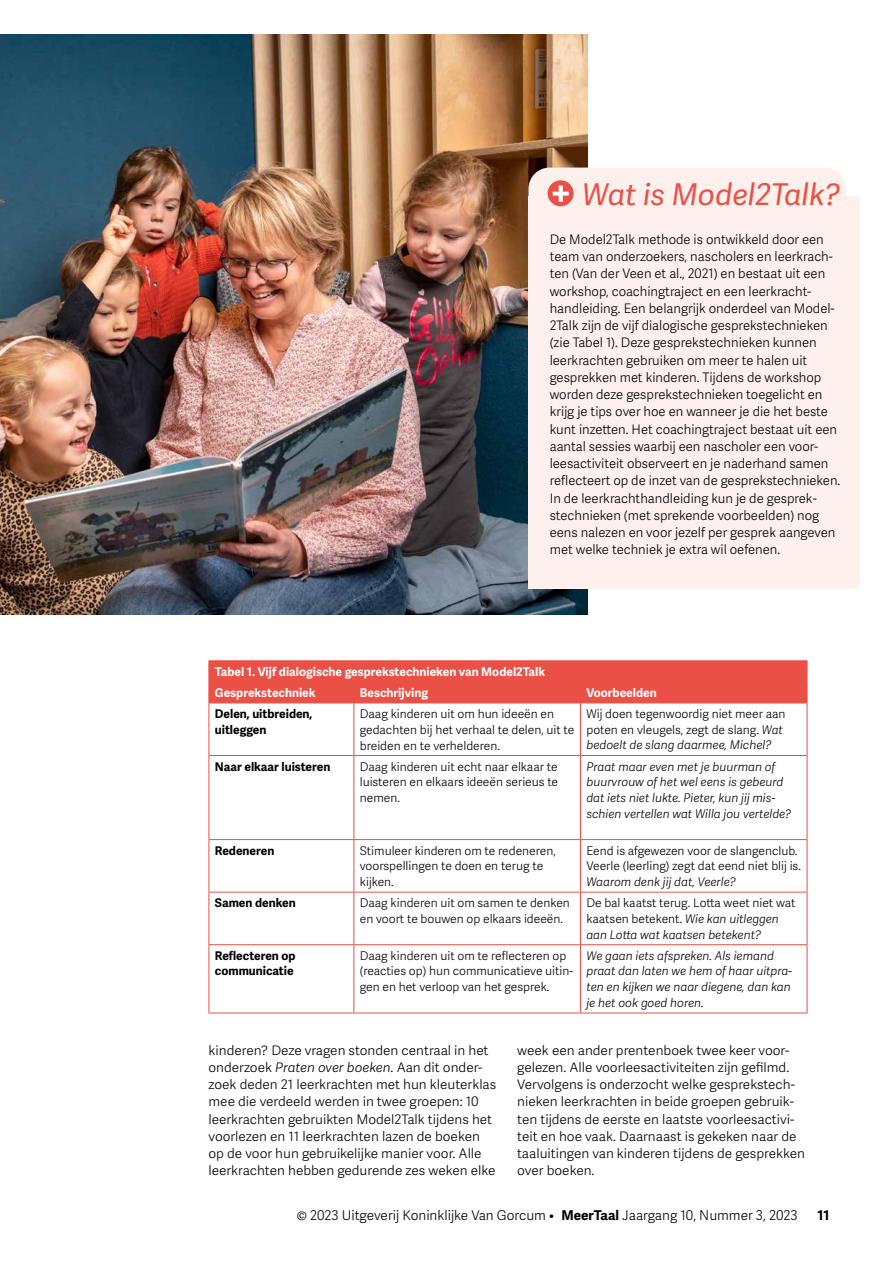
<style>
.page{position:relative;width:893px;height:1263px;background:#fff}
.page>*{position:absolute;margin:0;border:0;box-sizing:border-box;transform-origin:0 0}
.t1{font:italic 30px "Adelle Sans";color:#ea5045}
.t2{font:300 13.5px "Adelle Sans";color:#000}
.t3{font:700 13.5px "Adelle Sans";color:#000}
.t4{font:300 13.2px/17.2px "Adelle Sans";color:#000}
.t5{font:300 12px/15.8px "Adelle Sans";color:#000}
.t6{font:italic 300 12px/15.8px "Adelle Sans";color:#000}
.t7{font:700 12px/21px "Adelle Sans";color:#fff}
.t8{font:700 12px/15.8px "Adelle Sans";color:#000}
.s1{font-style:italic}
.s2{font-weight:700}
</style>
<div class="page">
<img style="left:0;top:34px;width:588px;height:580px">
<hr style="left:209px;top:660px;width:145px;height:1px;background:#ea5045">
<hr style="left:354px;top:660px;width:226px;height:1px;background:#ea5045">
<hr style="left:580px;top:660px;width:227px;height:1px;background:#ea5045">
<div style="left:209px;top:661px;width:599px;height:42px;background:#ea5045"></div>
<hr style="left:209px;top:702px;width:145px;height:1px;background:#ea5045">
<hr style="left:209px;top:703px;width:1px;height:52px;background:#ea5045">
<hr style="left:354px;top:702px;width:226px;height:1px;background:#ea5045">
<hr style="left:353px;top:703px;width:1px;height:52px;background:#ea5045">
<hr style="left:580px;top:702px;width:227px;height:1px;background:#ea5045">
<hr style="left:580px;top:703px;width:1px;height:52px;background:#ea5045">
<hr style="left:807px;top:703px;width:1px;height:52px;background:#ea5045">
<hr style="left:209px;top:755px;width:145px;height:1px;background:#ea5045">
<hr style="left:209px;top:756px;width:1px;height:83px;background:#ea5045">
<hr style="left:354px;top:755px;width:226px;height:1px;background:#ea5045">
<hr style="left:353px;top:756px;width:1px;height:83px;background:#ea5045">
<hr style="left:580px;top:755px;width:227px;height:1px;background:#ea5045">
<hr style="left:580px;top:756px;width:1px;height:83px;background:#ea5045">
<hr style="left:807px;top:756px;width:1px;height:83px;background:#ea5045">
<hr style="left:209px;top:839px;width:145px;height:1px;background:#ea5045">
<hr style="left:209px;top:840px;width:1px;height:52px;background:#ea5045">
<hr style="left:354px;top:839px;width:226px;height:1px;background:#ea5045">
<hr style="left:353px;top:840px;width:1px;height:52px;background:#ea5045">
<hr style="left:580px;top:839px;width:227px;height:1px;background:#ea5045">
<hr style="left:580px;top:840px;width:1px;height:52px;background:#ea5045">
<hr style="left:807px;top:840px;width:1px;height:52px;background:#ea5045">
<hr style="left:209px;top:892px;width:145px;height:1px;background:#ea5045">
<hr style="left:209px;top:892px;width:1px;height:52px;background:#ea5045">
<hr style="left:354px;top:892px;width:226px;height:1px;background:#ea5045">
<hr style="left:353px;top:892px;width:1px;height:52px;background:#ea5045">
<hr style="left:580px;top:892px;width:227px;height:1px;background:#ea5045">
<hr style="left:580px;top:892px;width:1px;height:52px;background:#ea5045">
<hr style="left:807px;top:892px;width:1px;height:52px;background:#ea5045">
<hr style="left:209px;top:944px;width:145px;height:1px;background:#ea5045">
<hr style="left:209px;top:945px;width:1px;height:68px;background:#ea5045">
<hr style="left:354px;top:944px;width:226px;height:1px;background:#ea5045">
<hr style="left:353px;top:945px;width:1px;height:68px;background:#ea5045">
<hr style="left:580px;top:944px;width:227px;height:1px;background:#ea5045">
<hr style="left:580px;top:945px;width:1px;height:68px;background:#ea5045">
<hr style="left:807px;top:945px;width:1px;height:68px;background:#ea5045">
<hr style="left:209px;top:1013px;width:145px;height:1px;background:#ea5045">
<hr style="left:354px;top:1013px;width:226px;height:1px;background:#ea5045">
<hr style="left:580px;top:1013px;width:227px;height:1px;background:#ea5045">
<div style="left:528px;top:168px;width:318px;height:29px;background:#fef0ec"></div>
<div style="left:528px;top:197px;width:332px;height:392px;background:#fef0ec"></div>
<div style="left:548px;top:180px;width:26px;height:26px;background:#ea5045;border-radius:50%"></div>
<svg style="left:553px;top:185px;width:16px;height:17px"></svg>
<h1 class="t1" style="left:582px;top:177px;width:259px">Wat is Model2Talk?</h1>
<p class="t4" style="left:550px;top:231px;width:292px">De Model2Talk methode is ontwikkeld door een team van onderzoekers, nascholers en leerkrach&shy;ten (Van der Veen et al., 2021) en bestaat uit een workshop, coachingtraject en een leerkracht&shy;handleiding. Een belangrijk onderdeel van Model-2Talk zijn de vijf dialogische gesprekstechnieken (zie Tabel 1). Deze gesprekstechnieken kunnen leerkrachten gebruiken om meer te halen uit gesprekken met kinderen. Tijdens de workshop worden deze gesprekstechnieken toegelicht en krijg je tips over hoe en wanneer je die het beste kunt inzetten. Het coachingtraject bestaat uit een aantal sessies waarbij een nascholer een voor&shy;leesactiviteit observeert en je naderhand samen reflecteert op de inzet van de gesprekstechnieken.<br>In de leerkrachthandleiding kun je de gesprek&shy;stechnieken (met sprekende voorbeelden) nog eens nalezen en voor jezelf per gesprek aangeven met welke techniek je extra wil oefenen.</p>
<p class="t7" style="left:215px;top:661px;width:332px">Tabel 1. Vijf dialogische gesprekstechnieken van Model2Talk<br>Gesprekstechniek</p>
<p class="t7" style="left:360px;top:682px;width:70px">Beschrijving</p>
<p class="t7" style="left:586px;top:682px;width:72px">Voorbeelden</p>
<p class="t8" style="left:215px;top:706px;width:99px">Delen, uitbreiden, uitleggen</p>
<p class="t5" style="left:360px;top:706px;width:216px">Daag kinderen uit om hun ideeën en gedachten bij het verhaal te delen, uit te breiden en te verhelderen.</p>
<p class="t5" style="left:586px;top:706px;width:201px">Wij doen tegenwoordig niet meer aan poten en vleugels, zegt de slang. <span class="s1">Wat bedoelt de slang daarmee, Michel?</span></p>
<p class="t8" style="left:215px;top:759px;width:117px">Naar elkaar luisteren</p>
<p class="t5" style="left:360px;top:759px;width:200px;text-align:justify">Daag kinderen uit echt naar elkaar te luisteren en elkaars ideeën serieus te nemen.</p>
<p class="t6" style="left:586px;top:759px;width:206px">Praat maar even met je buurman of buurvrouw of het wel eens is gebeurd dat iets niet lukte. Pieter, kun jij mis&shy;schien vertellen wat Willa jou vertelde?</p>
<p class="t8" style="left:215px;top:843px;width:61px">Redeneren</p>
<p class="t5" style="left:360px;top:843px;width:197px">Stimuleer kinderen om te redeneren, voorspellingen te doen en terug te kijken.</p>
<p class="t5" style="left:586px;top:843px;width:216px">Eend is afgewezen voor de slangenclub.<br>Veerle (leerling) zegt dat eend niet blij is.</p>
<p class="t6" style="left:586px;top:874px;width:151px">Waarom denk jij dat, Veerle?</p>
<p class="t8" style="left:215px;top:895px;width:82px">Samen denken</p>
<p class="t5" style="left:360px;top:895px;width:212px">Daag kinderen uit om samen te denken en voort te bouwen op elkaars ideeën.</p>
<p class="t5" style="left:586px;top:895px;width:211px">De bal kaatst terug. Lotta weet niet wat kaatsen betekent. <span class="s1">Wie kan uitleggen aan Lotta wat kaatsen betekent?</span></p>
<p class="t8" style="left:215px;top:948px;width:82px">Reflecteren op communicatie</p>
<p class="t5" style="left:360px;top:948px;width:215px">Daag kinderen uit om te reflecteren op (reacties op) hun communicatieve uitin&shy;gen en het verloop van het gesprek.</p>
<p class="t6" style="left:586px;top:948px;width:207px">We gaan iets afspreken. Als iemand praat dan laten we hem of haar uitpra&shy;ten en kijken we naar diegene, dan kan je het ook goed horen.</p>
<p class="t4" style="left:209px;top:1042px;width:289px">kinderen? Deze vragen stonden centraal in het onderzoek <span class="s1">Praten over boeken</span>. Aan dit onder&shy;zoek deden 21 leerkrachten met hun kleuterklas mee die verdeeld werden in twee groepen: 10 leerkrachten gebruikten Model2Talk tijdens het voorlezen en 11 leerkrachten lazen de boeken op de voor hun gebruikelijke manier voor. Alle leerkrachten hebben gedurende zes weken elke</p>
<p class="t4" style="left:517px;top:1042px;width:289px">week een ander prentenboek twee keer voor&shy;gelezen. Alle voorleesactiviteiten zijn gefilmd.<br>Vervolgens is onderzocht welke gesprekstech&shy;nieken leerkrachten in beide groepen gebruik&shy;ten tijdens de eerste en laatste voorleesactivi&shy;teit en hoe vaak. Daarnaast is gekeken naar de taaluitingen van kinderen tijdens de gesprekken over boeken.</p>
<p class="t2" style="left:297px;top:1207px;width:502px">© 2023 Uitgeverij Koninklijke Van Gorcum • <span class="s2">MeerTaal</span> Jaargang 10, Nummer 3, 2023</p>
<p class="t3" style="left:817px;top:1207px;width:13px">11</p>
</div>
